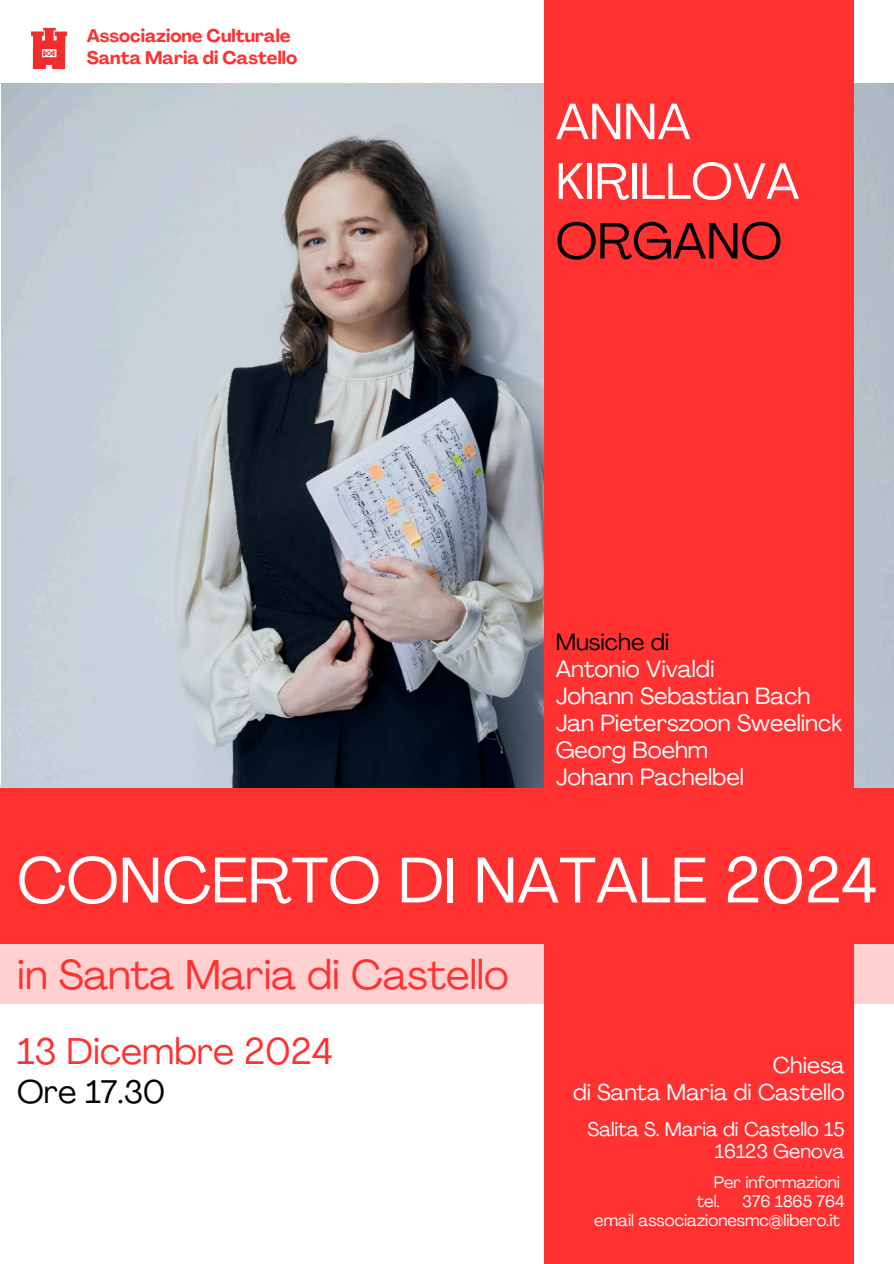
<style>
.page{position:relative;width:894px;height:1264px;background:#fff}
.page>*{position:absolute;margin:0;border:0;box-sizing:border-box;transform-origin:0 0}
.t1{font:63.45px "Agrandir";color:#fff}
.t2{font:50.25px/59.7px "Agrandir";color:#fff}
.t3{font:40.95px "Agrandir";color:#ff3131}
.t4{font:36.75px "Agrandir";color:#ff3131}
.t5{font:32.25px "Agrandir";color:#000}
.t6{font:23.25px/27px "Agrandir";color:#fff}
.t7{font:22.5px/27px "Agrandir";color:#fff;text-align:right}
.t8{font:19.5px "Agrandir";color:#fff}
.t9{font:700 18px/21.3px "Agrandir";color:#ff3131}
.t10{font:16.5px "Agrandir";color:#fff}
.s1{color:#000}
</style>
<div class="page">
<div style="left:0;top:785px;width:893px;height:218px;background:#ffd0d0"></div>
<img style="left:1px;top:84px;width:892px;height:704px">
<div style="left:0;top:788px;width:893px;height:155px;background:#ff3131"></div>
<div style="left:544px;top:0;width:309px;height:1263px;background:#ff3131"></div>
<img style="left:1px;top:27px;width:110px;height:71px">
<p class="t9" style="left:87px;top:27px;width:212px">Associazione Culturale<br>Santa Maria di Castello</p>
<h5 class="t2" style="left:555px;top:97px;width:245px">ANNA<br>KIRILLOVA<br><span class="s1">ORGANO</span></h5>
<p class="t6" style="left:555px;top:630px;width:288px"><span class="s1">Musiche di<br></span>Antonio Vivaldi<br>Johann Sebastian Bach<br>Jan Pieterszoon Sweelinck<br>Georg Boehm<br>Johann Pachelbel</p>
<p class="t1" style="left:17px;top:854px;width:861px">CONCERTO DI NATALE 2024</p>
<p class="t3" style="left:17px;top:958px;width:493px">in Santa Maria di Castello</p>
<h3 class="t4" style="left:17px;top:1036px;width:317px">13 Dicembre 2024</h3>
<h3 class="t5" style="left:17px;top:1078px;width:150px">Ore 17.30</h3>
<h6 class="t7" style="left:573px;top:1053px;width:273px">Chiesa<br>di Santa Maria di Castello</h6>
<h1 class="t8" style="left:587px;top:1121px;width:258px">Salita S. Maria di Castello 15</h1>
<h3 class="t8" style="left:714px;top:1143px;width:131px">16123 Genova</h3>
<h4 class="t10" style="left:713px;top:1175px;width:128px">Per informazioni</h4>
<h5 class="t10" style="left:696px;top:1194px;width:24px">tel.</h5>
<h5 class="t10" style="left:742px;top:1194px;width:104px">376 1865 764</h5>
<p class="t10" style="left:594px;top:1213px;width:247px">email associazionesmc@libero.it</p>
</div>
